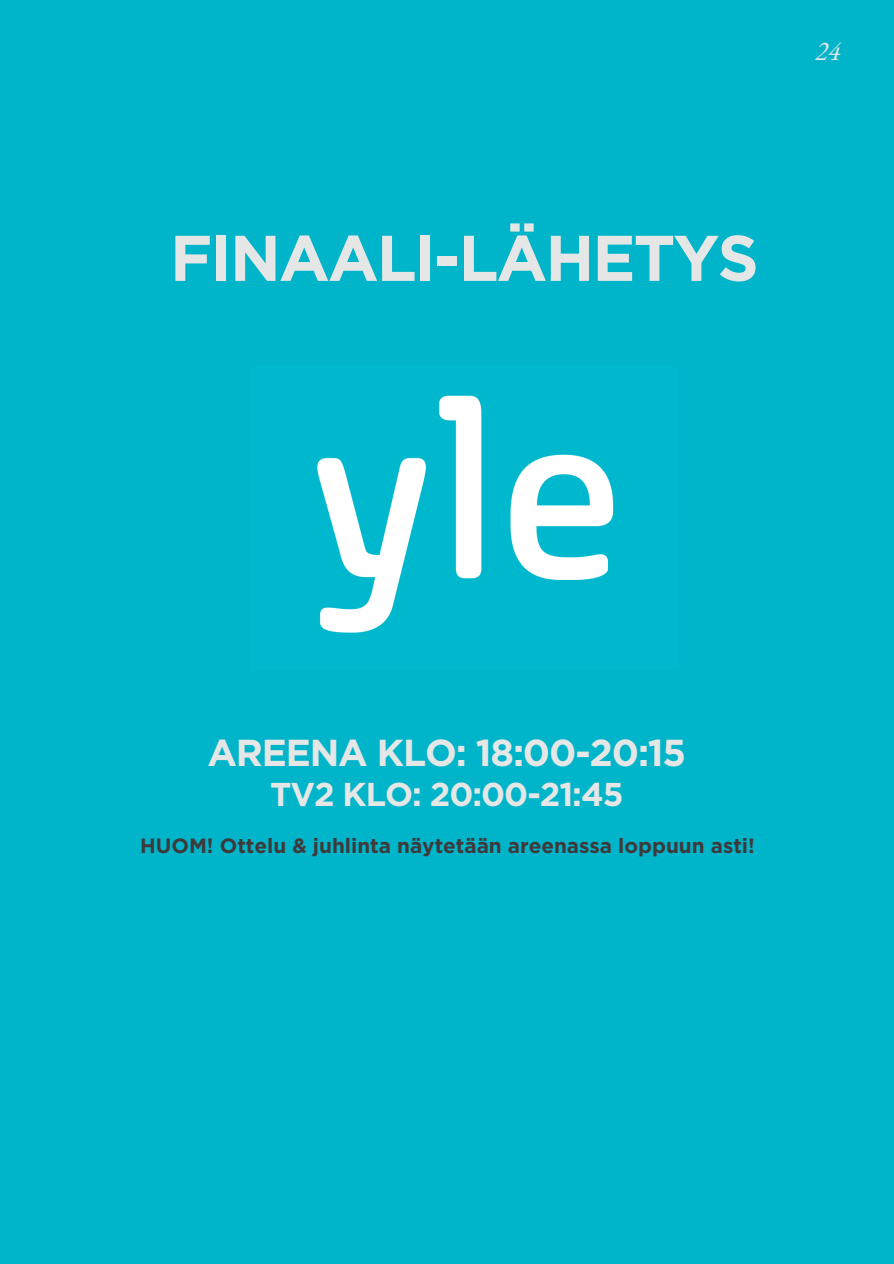
<style>
.page{position:relative;width:894px;height:1264px;background:#fff}
.page>*{position:absolute;margin:0;border:0;box-sizing:border-box;transform-origin:0 0}
.t1{font:700 64.35px "Gotham";letter-spacing:-.03em;color:#e5e7e6}
.t2{font:700 37.5px "Gotham";letter-spacing:-.03em;color:#e5e7e6}
.t3{font:700 33px "Gotham";letter-spacing:-.03em;color:#e5e7e6}
.t4{font:italic 27px "EB Garamond";color:#e5e7e6}
.t5{font:700 20.55px "Gotham";color:#3f393a}
</style>
<div class="page">
<div style="left:0;top:0;width:893px;height:1263px;background:#00b4ca"></div>
<img style="left:317px;top:395px;width:297px;height:238px">
<h3 class="t4" style="left:814px;top:33px;width:27px">24</h3>
<h1 class="t1" style="left:170px;top:219px;width:590px">FINAALI-LÄHETYS</h1>
<h2 class="t2" style="left:207px;top:730px;width:480px">AREENA KLO: 18:00-20:15</h2>
<h3 class="t3" style="left:270px;top:774px;width:355px">TV2 KLO: 20:00-21:45</h3>
<p class="t5" style="left:140px;top:833px;width:616px">HUOM! Ottelu &amp; juhlinta näytetään areenassa loppuun asti!</p>
</div>
